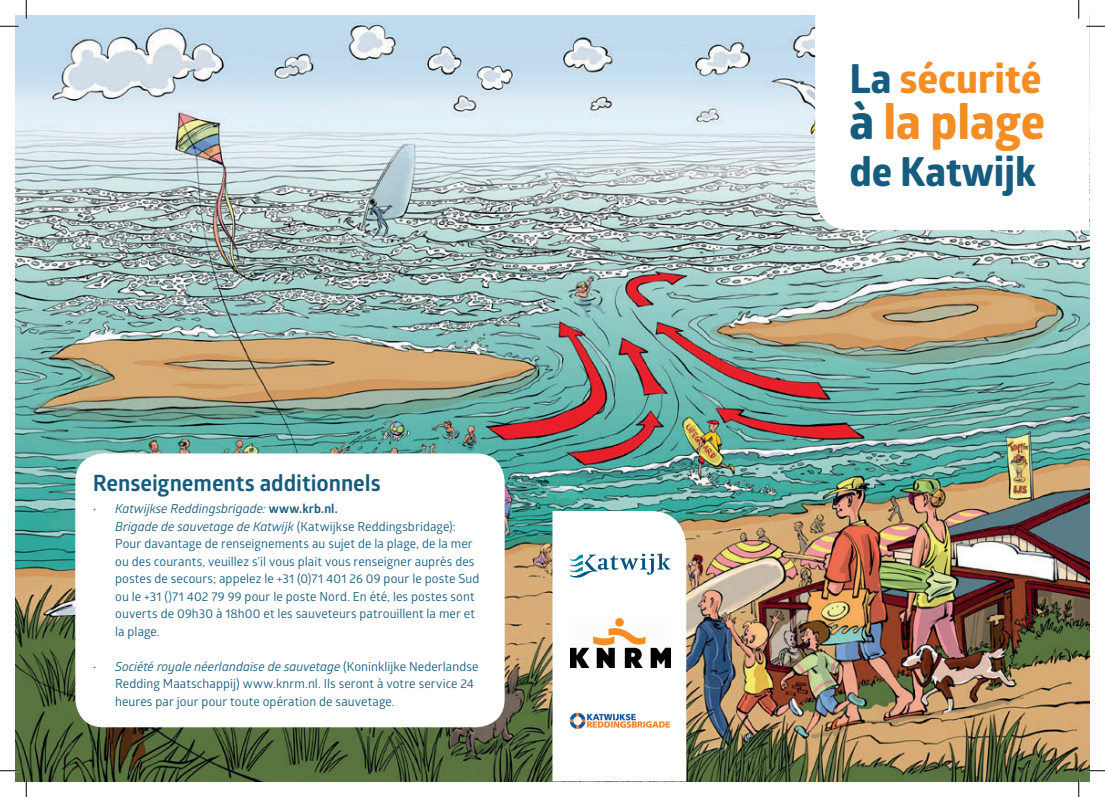
<style>
.page{position:relative;width:1105px;height:797px;background:#fff}
.page>*{position:absolute;margin:0;border:0;box-sizing:border-box;transform-origin:0 0}
.t1{font:700 48.12px "Globerx";color:#f38d24}
.t2{font:700 40.12px "Globerx";color:#f38d24}
.t3{font:700 40.12px "Globerx";color:#165c7e}
.t4{font:700 22.5px "Glober";color:#165c7e}
.t5{font:12.5px/17.5px "Glober";letter-spacing:.005em;color:#165c7e}
.s1{font-style:italic}
.s2{font-weight:700}
.s3{color:#165c7e}
</style>
<div class="page">
<img style="left:16px;top:16px;width:1073px;height:765px">
<svg style="left:815px;top:16px;width:274px;height:214px"></svg>
<svg style="left:552px;top:511px;width:134px;height:270px"></svg>
<img style="left:570px;top:618px;width:100px;height:50px">
<img style="left:570px;top:708px;width:100px;height:23px">
<svg style="left:570px;top:553px;width:100px;height:25px"></svg>
<div style="left:75px;top:453px;width:430px;height:274px;background:#fff;border-radius:28px"></div>
<svg style="left:0;top:25px;width:19px;height:2px"></svg>
<svg style="left:1086px;top:25px;width:19px;height:2px"></svg>
<svg style="left:0;top:770px;width:19px;height:1px"></svg>
<svg style="left:1086px;top:770px;width:19px;height:1px"></svg>
<svg style="left:25px;top:0;width:2px;height:19px"></svg>
<svg style="left:25px;top:778px;width:2px;height:19px"></svg>
<svg style="left:1078px;top:0;width:1px;height:19px"></svg>
<svg style="left:1078px;top:778px;width:1px;height:19px"></svg>
<h3 class="t4" style="left:93px;top:467px;width:289px">Renseignements additionnels</h3>
<p class="t5" style="left:115px;top:499px;width:366px;text-indent:-22px"><span class="s1">• Katwijkse Reddingsbrigade:</span> <span class="s2">www.krb.nl.<br></span><span class="s1">Brigade de sauvetage de Katwijk</span> (Katwijkse Reddingsbridage):<br>Pour davantage de renseignements au sujet de la plage, de la mer ou des courants, veuillez s’il vous plait vous renseigner auprès des postes de secours; appelez le +31 (0)71 401 26 09 pour le poste Sud ou le +31 ()71 402 79 99 pour le poste Nord. En été, les postes sont ouverts de 09h30 à 18h00 et les sauveteurs patrouillent la mer et la plage.</p>
<p class="t5" style="left:115px;top:657px;width:365px;text-indent:-22px"><span class="s1">• Société royale néerlandaise de sauvetage</span> (Koninklijke Nederlandse<br>Redding Maatschappij) www.knrm.nl. Ils seront à votre service 24 heures par jour pour toute opération de sauvetage.</p>
<h2 class="t2" style="left:849px;top:49px;width:193px"><span class="s3">La</span> sécurité</h2>
<h1 class="t1" style="left:849px;top:87px;width:197px"><span class="s3">à</span> la plage</h1>
<h2 class="t3" style="left:849px;top:143px;width:188px">de Katwijk</h2>
</div>
